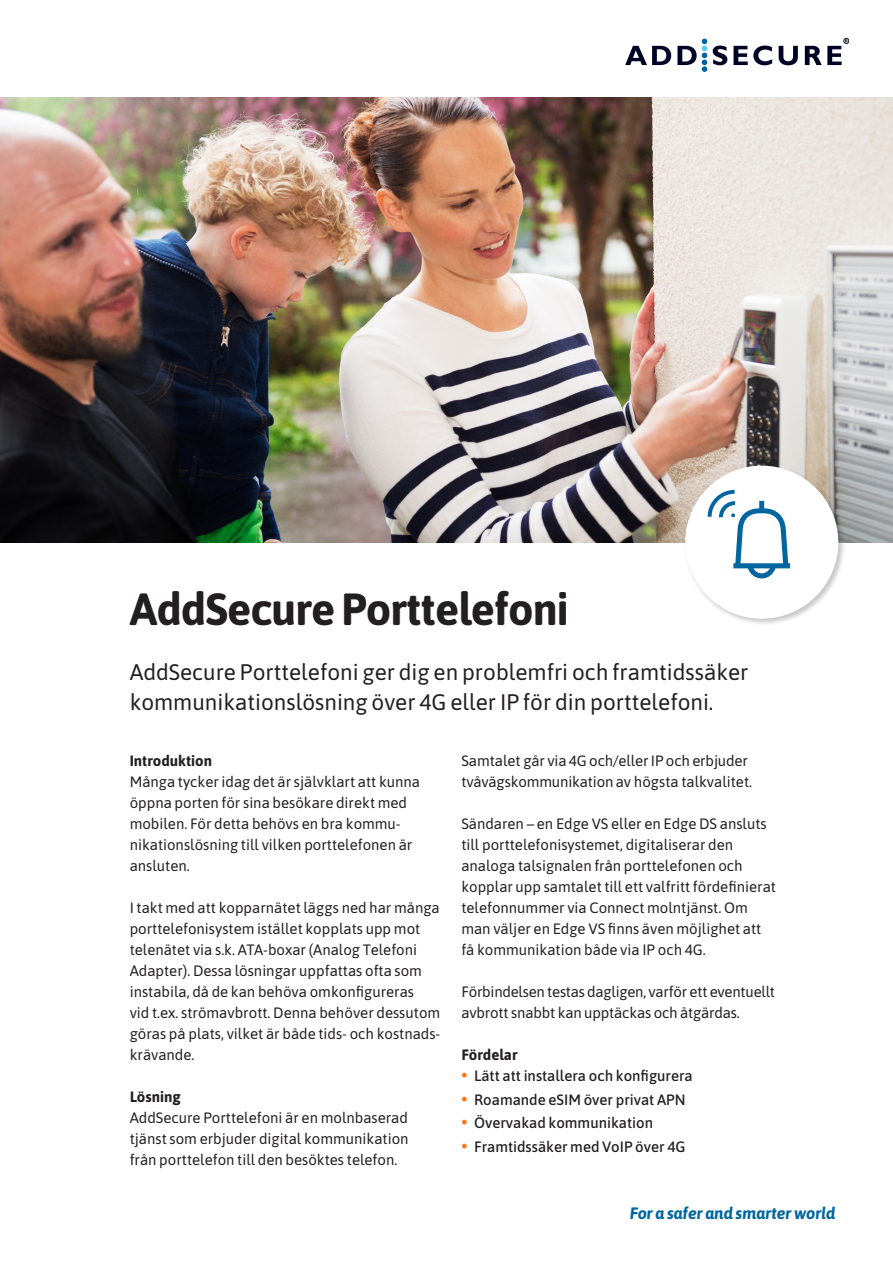
<style>
.page{position:relative;width:893px;height:1263px;background:#fff}
.page>*{position:absolute;margin:0;border:0;box-sizing:border-box;transform-origin:0 0}
.Headline2_AsapBd34_38{font:700 45px "Asap";letter-spacing:-.02em;color:#231f20}
.Preamble_Asap15_20{font:22.5px/30px "Asap";color:#231f20}
.t1{font:italic 700 16.5px "Asap";color:#01669f}
.BodyText_Asap10_14{font:15px/21px "Asap";color:#231f20}
.t2{font:500 15px "Asap";color:#231f20}
.BodyText_Asap10_14-2{font:700 15px "Asap";color:#231f20}
.s1{font-weight:700;font-size:18px;color:#f47921}
</style>
<div class="page">
<svg style="left:625px;top:38px;width:224px;height:34px"></svg>
<img style="left:0;top:98px;width:893px;height:444px">
<div style="left:683px;top:464px;width:163px;height:162px;background:#231f20;opacity:.25"></div>
<div style="left:685px;top:466px;width:153px;height:153px;background:#fff;border-radius:50%"></div>
<svg style="left:708px;top:490px;width:82px;height:88px"></svg>
<p class="Headline2_AsapBd34_38" style="left:130px;top:577px;width:441px">AddSecure Porttelefoni</p>
<p class="Preamble_Asap15_20" style="left:130px;top:656px;width:620px">AddSecure Porttelefoni ger dig en problemfri och framtidssäker kommunikationslösning över 4G eller IP för din porttelefoni.</p>
<p class="BodyText_Asap10_14-2" style="left:130px;top:750px;width:84px">Introduktion</p>
<p class="BodyText_Asap10_14" style="left:130px;top:770px;width:292px">Många tycker idag det är självklart att kunna öppna porten för sina besökare direkt med mobilen. För detta behövs en bra kommu&shy;nikationslösning till vilken porttelefonen är ansluten.</p>
<p class="BodyText_Asap10_14" style="left:130px;top:896px;width:312px">I takt med att kopparnätet läggs ned har många</p>
<p class="BodyText_Asap10_14" style="left:130px;top:917px;width:292px">porttelefonisystem istället kopplats upp mot</p>
<p class="BodyText_Asap10_14" style="left:130px;top:938px;width:289px">telenätet via s.k. ATA-boxar (Analog Telefoni</p>
<p class="BodyText_Asap10_14" style="left:130px;top:959px;width:294px">Adapter). Dessa lösningar uppfattas ofta som</p>
<p class="BodyText_Asap10_14" style="left:130px;top:980px;width:312px">instabila, då de kan behöva omkonfigureras<br>vid t.ex. strömavbrott. Denna behöver dessutom</p>
<p class="BodyText_Asap10_14" style="left:130px;top:1022px;width:312px">göras på plats, vilket är både tids- och kostnads&shy;krävande.</p>
<p class="BodyText_Asap10_14-2" style="left:130px;top:1086px;width:52px">Lösning</p>
<p class="BodyText_Asap10_14" style="left:130px;top:1106px;width:280px;text-align:justify">AddSecure Porttelefoni är en molnbaserad tjänst som erbjuder digital kommunikation från porttelefon till den besöktes telefon.</p>
<p class="BodyText_Asap10_14" style="left:461px;top:749px;width:292px">Samtalet går via 4G och/eller IP och erbjuder tvåvägskommunikation av högsta talkvalitet.</p>
<p class="BodyText_Asap10_14" style="left:461px;top:812px;width:307px">Sändaren – en Edge VS eller en Edge DS ansluts</p>
<p class="BodyText_Asap10_14" style="left:461px;top:833px;width:273px">till porttelefonisystemet, digitaliserar den</p>
<p class="BodyText_Asap10_14" style="left:461px;top:854px;width:283px">analoga talsignalen från porttelefonen och</p>
<p class="BodyText_Asap10_14" style="left:461px;top:875px;width:316px">kopplar upp samtalet till ett valfritt fördefinierat</p>
<p class="BodyText_Asap10_14" style="left:461px;top:896px;width:288px">telefonnummer via Connect molntjänst. Om</p>
<p class="BodyText_Asap10_14" style="left:461px;top:917px;width:301px">man väljer en Edge VS finns även möjlighet att</p>
<p class="BodyText_Asap10_14" style="left:461px;top:938px;width:246px">få kommunikation både via IP och 4G.</p>
<p class="BodyText_Asap10_14" style="left:461px;top:980px;width:315px">Förbindelsen testas dagligen, varför ett eventuellt avbrott snabbt kan upptäckas och åtgärdas.</p>
<p class="BodyText_Asap10_14-2" style="left:461px;top:1044px;width:58px">Fördelar</p>
<p class="t2" style="left:461px;top:1065px;width:233px"><span class="s1">•</span> Lätt att installera och konfigurera</p>
<p class="t2" style="left:461px;top:1089px;width:226px"><span class="s1">•</span> Roamande eSIM över privat APN</p>
<p class="t2" style="left:461px;top:1112px;width:193px"><span class="s1">•</span> Övervakad kommunikation</p>
<p class="t2" style="left:461px;top:1136px;width:226px"><span class="s1">•</span> Framtidssäker med VoIP över 4G</p>
<p class="t1" style="left:630px;top:1202px;width:207px">For a safer and smarter world</p>
</div>
